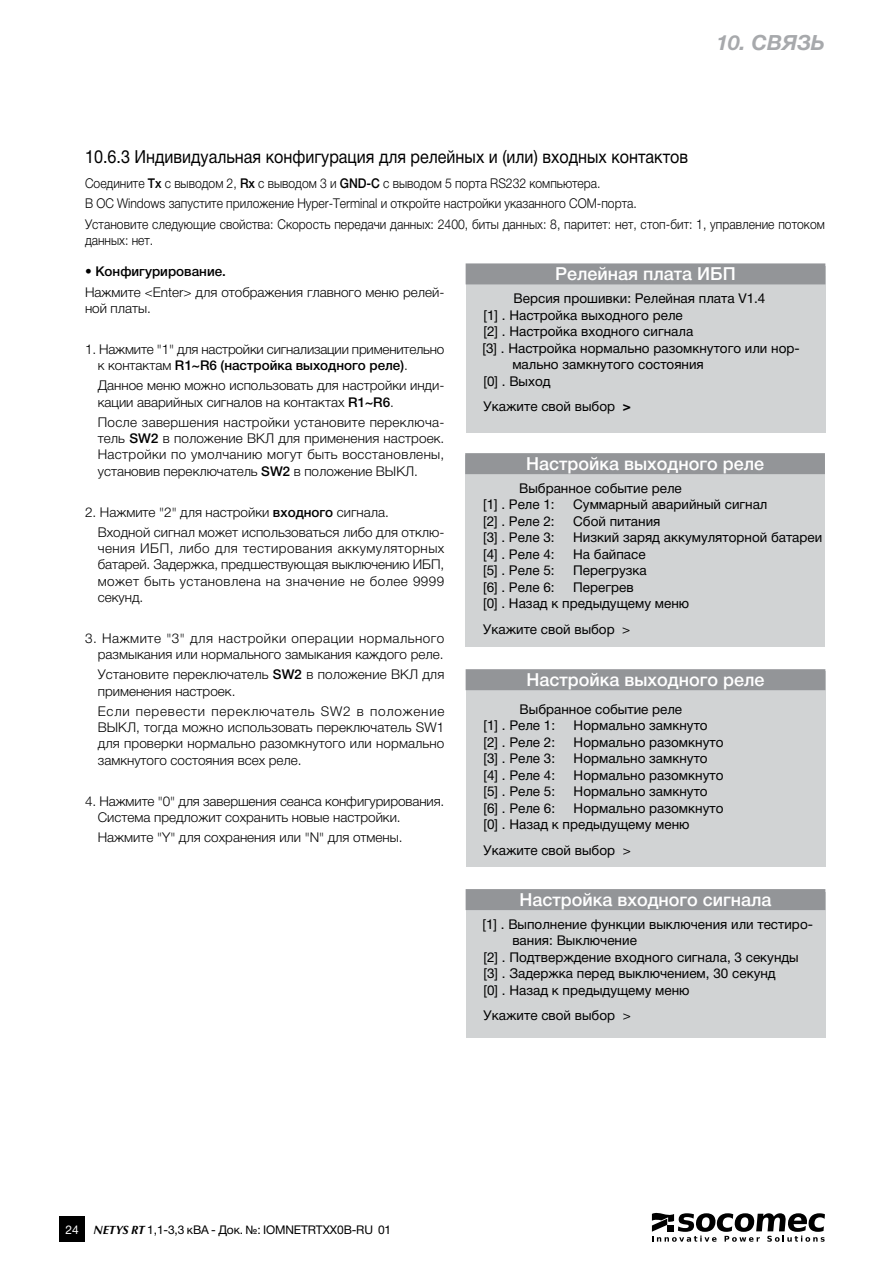
<style>
.page{position:relative;width:893px;height:1263px;background:#fff}
.page>*{position:absolute;margin:0;border:0;box-sizing:border-box;transform-origin:0 0}
.t1{font:italic 700 21px "Helvetica Neue LTCYR";color:#a7a9ac}
.t2{font:500 18px "Helvetica Neue LTCYR";color:#fff}
.t3{font:18px "Helvetica Neue LTCYR";color:#000;scale:.9 1}
.t4{font:300 13.5px/16.2px "Helvetica Neue LTCYR";color:#000}
.t5{font:13.5px/16.5px "Helvetica Neue LTCYR";color:#000}
.t6{font:300 13.5px/20.4px "Helvetica Neue LTCYR";color:#000;scale:.9 1}
.t7{font:500 13.5px "Helvetica Neue LTCYR";color:#000}
.t8{font:12px "Helvetica Neue LTCYR";letter-spacing:-.01em;color:#000}
.s1{font-weight:500}
.s2{font-weight:700}
.s3{color:#fff}
.s4{font-family:"Optima LT Std";font-weight:700;font-style:italic}
</style>
<div class="page">
<div style="left:60px;top:1216px;width:25px;height:26px;background:#000"></div>
<svg style="left:652px;top:1212px;width:173px;height:30px"></svg>
<div style="left:667px;top:1225px;width:7px;height:6px;background:#000"></div>
<div style="left:466px;top:266px;width:359px;height:166px;background:#d1d3d4"></div>
<div style="left:466px;top:263px;width:359px;height:21px;background:#939598"></div>
<div style="left:466px;top:892px;width:359px;height:145px;background:#d1d3d4"></div>
<div style="left:466px;top:889px;width:359px;height:21px;background:#939598"></div>
<div style="left:465px;top:456px;width:360px;height:191px;background:#d1d3d4"></div>
<div style="left:465px;top:453px;width:360px;height:21px;background:#939598"></div>
<div style="left:466px;top:672px;width:359px;height:195px;background:#d1d3d4"></div>
<div style="left:466px;top:669px;width:359px;height:21px;background:#939598"></div>
<h1 class="t1" style="left:716px;top:35px;width:110px">10. СВЯЗЬ</h1>
<h2 class="t3" style="left:85px;top:150px;width:672px">10.6.3 Индивидуальная конфигурация для релейных и (или) входных контактов</h2>
<p class="t6" style="left:85px;top:174px;width:824px">Соедините <span class="s1">Tx</span> с выводом 2, <span class="s1">Rx</span> с выводом 3 и <span class="s1">GND-C</span> с выводом 5 порта RS232 компьютера.<br>В ОС Windows запустите приложение Hyper-Terminal и откройте настройки указанного COM-порта.<br>Установите следующие свойства: Скорость передачи данных: 2400, биты данных: 8, паритет: нет, стоп-бит: 1, управление потоком</p>
<p class="t6" style="left:85px;top:231px;width:77px">данных: нет.</p>
<p class="t7" style="left:85px;top:267px;width:142px">• Конфигурирование.</p>
<p class="t4" style="left:85px;top:285px;width:361px">Нажмите &lt;Enter&gt; для отображения главного меню релей&shy;ной платы.</p>
<p class="t4" style="left:98px;top:342px;width:348px;text-indent:-13px">1. Нажмите "1" для настройки сигнализации применительно к контактам <span class="s1">R1~R6 (настройка выходного реле)</span>.</p>
<p class="t4" style="left:98px;top:379px;width:348px">Данное меню можно использовать для настройки инди&shy;кации аварийных сигналов на контактах <span class="s1">R1~R6</span>.</p>
<p class="t4" style="left:98px;top:416px;width:348px;text-align:justify">После завершения настройки установите переключа&shy;тель <span class="s1">SW2</span> в положение ВКЛ для применения настроек.<br>Настройки по умолчанию могут быть восстановлены, установив переключатель <span class="s1">SW2</span> в положение ВЫКЛ.</p>
<p class="t4" style="left:98px;top:503px;width:348px;line-height:20.4px;text-indent:-13px">2. Нажмите "2" для настройки <span class="s1">входного</span> сигнала.<br>Входной сигнал может использоваться либо для отклю-</p>
<p class="t4" style="left:98px;top:542px;width:348px;text-align:justify">чения ИБП, либо для тестирования аккумуляторных батарей. Задержка, предшествующая выключению ИБП, может быть установлена на значение не более 9999 секунд.</p>
<p class="t4" style="left:85px;top:631px;width:361px;text-align:right">3. Нажмите "3" для настройки операции нормального размыкания или нормального замыкания каждого реле.</p>
<p class="t4" style="left:98px;top:668px;width:348px">Установите переключатель <span class="s1">SW2</span> в положение ВКЛ для применения настроек.</p>
<p class="t4" style="left:98px;top:705px;width:348px;text-align:justify">Если перевести переключатель SW2 в положение ВЫКЛ, тогда можно использовать переключатель SW1 для проверки нормально разомкнутого или нормально замкнутого состояния всех реле.</p>
<p class="t4" style="left:98px;top:794px;width:348px;text-indent:-13px">4. Нажмите "0" для завершения сеанса конфигурирования.<br>Система предложит сохранить новые настройки.</p>
<p class="t4" style="left:98px;top:831px;width:306px">Нажмите "Y" для сохранения или "N" для отмены.</p>
<h2 class="t2" style="left:555px;top:267px;width:182px">Релейная плата ИБП</h2>
<p class="t5" style="left:514px;top:292px;width:253px">Версия прошивки: Релейная плата V1.4</p>
<p class="t5" style="left:484px;top:308px;width:201px">[1] . Настройка выходного реле</p>
<p class="t5" style="left:484px;top:325px;width:211px">[2] . Настройка входного сигнала</p>
<p class="t5" style="left:483px;top:341px;width:319px">[3] . Настройка нормально разомкнутого или нор-</p>
<p class="t5" style="left:512px;top:358px;width:193px">мально замкнутого состояния</p>
<p class="t5" style="left:484px;top:374px;width:69px">[0] . Выход</p>
<p class="t5" style="left:484px;top:400px;width:149px">Укажите свой выбор <span class="s2">&gt;</span></p>
<h2 class="t2" style="left:526px;top:457px;width:239px">Настройка выходного реле</h2>
<p class="t5" style="left:483px;top:481px;width:200px;text-indent:36px">Выбранное событие реле [1] . Реле 1:</p>
<p class="t5" style="left:573px;top:498px;width:196px">Суммарный аварийный сигнал</p>
<p class="t5" style="left:483px;top:514px;width:73px">[2] . Реле 2:</p>
<p class="t5" style="left:573px;top:514px;width:89px">Сбой питания</p>
<p class="t5" style="left:483px;top:531px;width:73px">[3] . Реле 3:</p>
<p class="t5" style="left:573px;top:531px;width:251px">Низкий заряд аккумуляторной батареи</p>
<p class="t5" style="left:483px;top:547px;width:73px">[4] . Реле 4:</p>
<p class="t5" style="left:573px;top:547px;width:74px">На байпасе</p>
<p class="t5" style="left:483px;top:564px;width:73px">[5] . Реле 5:</p>
<p class="t5" style="left:573px;top:564px;width:75px">Перегрузка</p>
<p class="t5" style="left:483px;top:580px;width:73px">[6] . Реле 6:</p>
<p class="t5" style="left:483px;top:580px;width:207px;text-indent:90px">Перегрев<br>[0] . Назад к предыдущему меню</p>
<p class="t5" style="left:483px;top:622px;width:149px">Укажите свой выбор &gt;</p>
<h2 class="t2" style="left:527px;top:673px;width:239px">Настройка выходного реле</h2>
<p class="t5" style="left:484px;top:702px;width:200px;text-indent:36px">Выбранное событие реле [1] . Реле 1:</p>
<p class="t5" style="left:574px;top:719px;width:136px">Нормально замкнуто</p>
<p class="t5" style="left:484px;top:735px;width:73px">[2] . Реле 2:</p>
<p class="t5" style="left:574px;top:735px;width:151px">Нормально разомкнуто</p>
<p class="t5" style="left:484px;top:752px;width:73px">[3] . Реле 3:</p>
<p class="t5" style="left:574px;top:752px;width:136px">Нормально замкнуто</p>
<p class="t5" style="left:484px;top:768px;width:73px">[4] . Реле 4:</p>
<p class="t5" style="left:574px;top:768px;width:151px">Нормально разомкнуто</p>
<p class="t5" style="left:484px;top:785px;width:73px">[5] . Реле 5:</p>
<p class="t5" style="left:574px;top:785px;width:136px">Нормально замкнуто</p>
<p class="t5" style="left:484px;top:801px;width:73px">[6] . Реле 6:</p>
<p class="t5" style="left:484px;top:801px;width:241px;text-indent:90px">Нормально разомкнуто [0] . Назад к предыдущему меню</p>
<p class="t5" style="left:484px;top:843px;width:149px">Укажите свой выбор &gt;</p>
<h2 class="t2" style="left:519px;top:893px;width:254px">Настройка входного сигнала</h2>
<p class="t5" style="left:483px;top:917px;width:332px">[1] . Выполнение функции выключения или тестиро-</p>
<p class="t5" style="left:512px;top:934px;width:126px">вания: Выключение</p>
<p class="t5" style="left:484px;top:950px;width:317px">[2] . Подтверждение входного сигнала, 3 секунды</p>
<p class="t5" style="left:484px;top:967px;width:294px">[3] . Задержка перед выключением, 30 секунд</p>
<p class="t5" style="left:484px;top:983px;width:207px">[0] . Назад к предыдущему меню</p>
<p class="t5" style="left:484px;top:1009px;width:149px">Укажите свой выбор &gt;</p>
<p class="t8" style="left:66px;top:1225px;width:327px"><span class="s3">24</span> <span class="s4">NETYS RT</span> 1,1-3,3 кВА - Док. №: IOMNETRTXX0B-RU 01</p>
</div>
